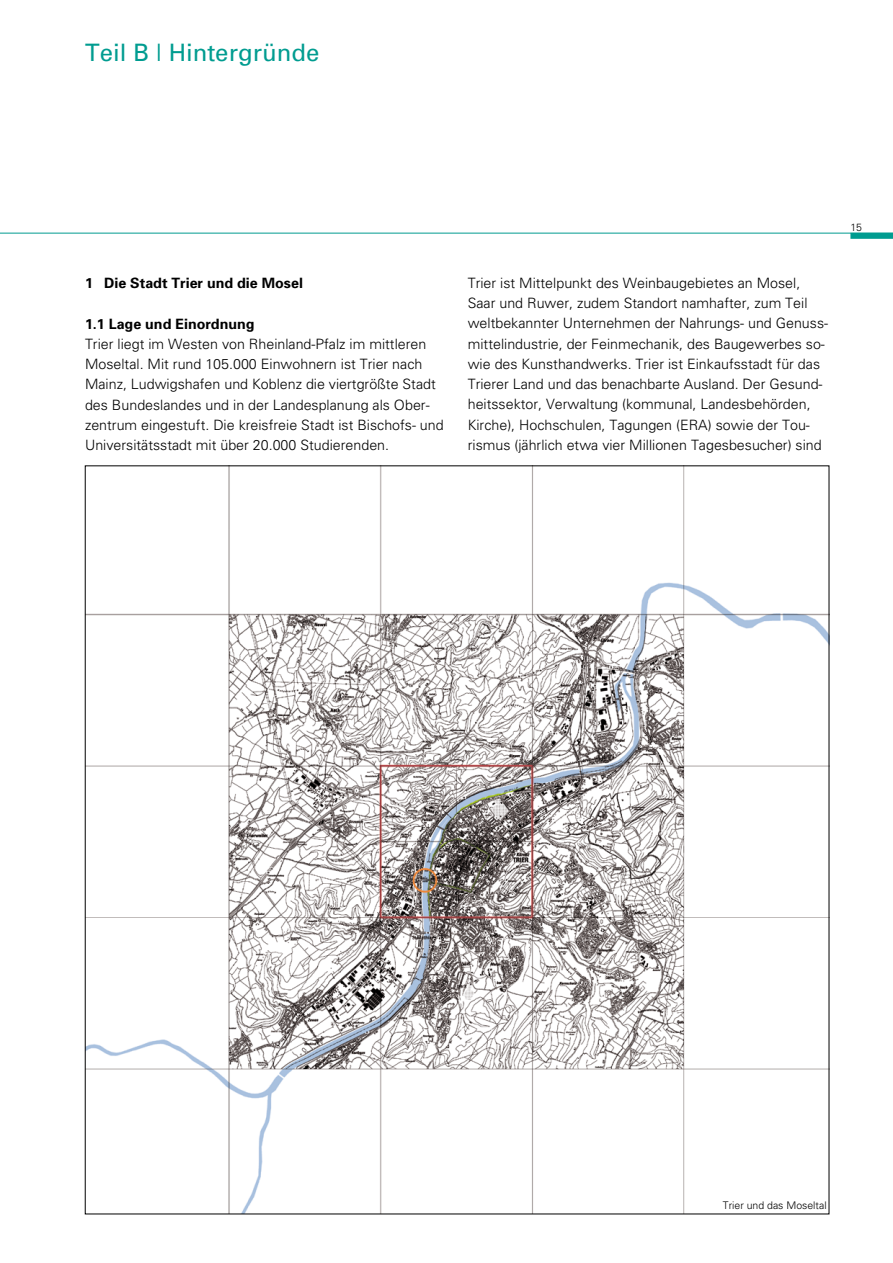
<style>
.page{position:relative;width:893px;height:1263px;background:#fff}
.page>*{position:absolute;margin:0;border:0;box-sizing:border-box;transform-origin:0 0}
.t1{font:24px "Univers";color:#009c90}
.t2{font:300 14.25px/20.2px "Univers";color:#000}
.t3{font:700 14.25px "Univers";color:#000}
.t4{font:300 10.5px "Univers";color:#000}
</style>
<div class="page">
<hr style="left:0;top:233px;width:893px;height:1px;background:#009c90">
<div style="left:850px;top:233px;width:43px;height:6px;background:#009c90"></div>
<img style="left:87px;top:468px;width:740px;height:744px">
<h1 class="t1" style="left:85px;top:37px;width:236px">Teil B | H intergründe</h1>
<p class="t3" style="left:85px;top:274px;width:219px">1 Die Stadt Trier und die Mosel</p>
<p class="t3" style="left:85px;top:314px;width:171px">1.1 Lage und Einordnung</p>
<p class="t2" style="left:85px;top:333px;width:360px">Trier liegt im Westen von Rheinland-Pfalz im mittleren Moseltal. Mit rund 105.000 Einwohnern ist Trier nach Mainz, Ludwigshafen und Koblenz die viertgrößte Stadt des Bundeslandes und in der Landesplanung als Ober&shy;zentrum eingestuft. Die kreisfreie Stadt ist Bischofs- und Universitätsstadt mit über 20.000 Studierenden.</p>
<p class="t2" style="left:468px;top:272px;width:362px">Trier ist Mittelpunkt des Weinbaugebietes an Mosel, Saar und Ruwer, zudem Standort namhafter, zum Teil weltbekannter Unternehmen der Nahrungs- und Genuss&shy;mittelindustrie, der Feinmechanik, des Baugewerbes so&shy;wie des Kunsthandwerks. Trier ist Einkaufsstadt für das Trierer Land und das benachbarte Ausland. Der Gesund&shy;heitssektor, Verwaltung (kommunal, Landesbehörden, Kirche), Hochschulen, Tagungen (ERA) sowie der Tou&shy;rismus (jährlich etwa vier Millionen Tagesbesucher) sind</p>
<p class="t4" style="left:850px;top:221px;width:13px">15</p>
<p class="t4" style="left:723px;top:1199px;width:105px">Trier und das Moseltal</p>
</div>
